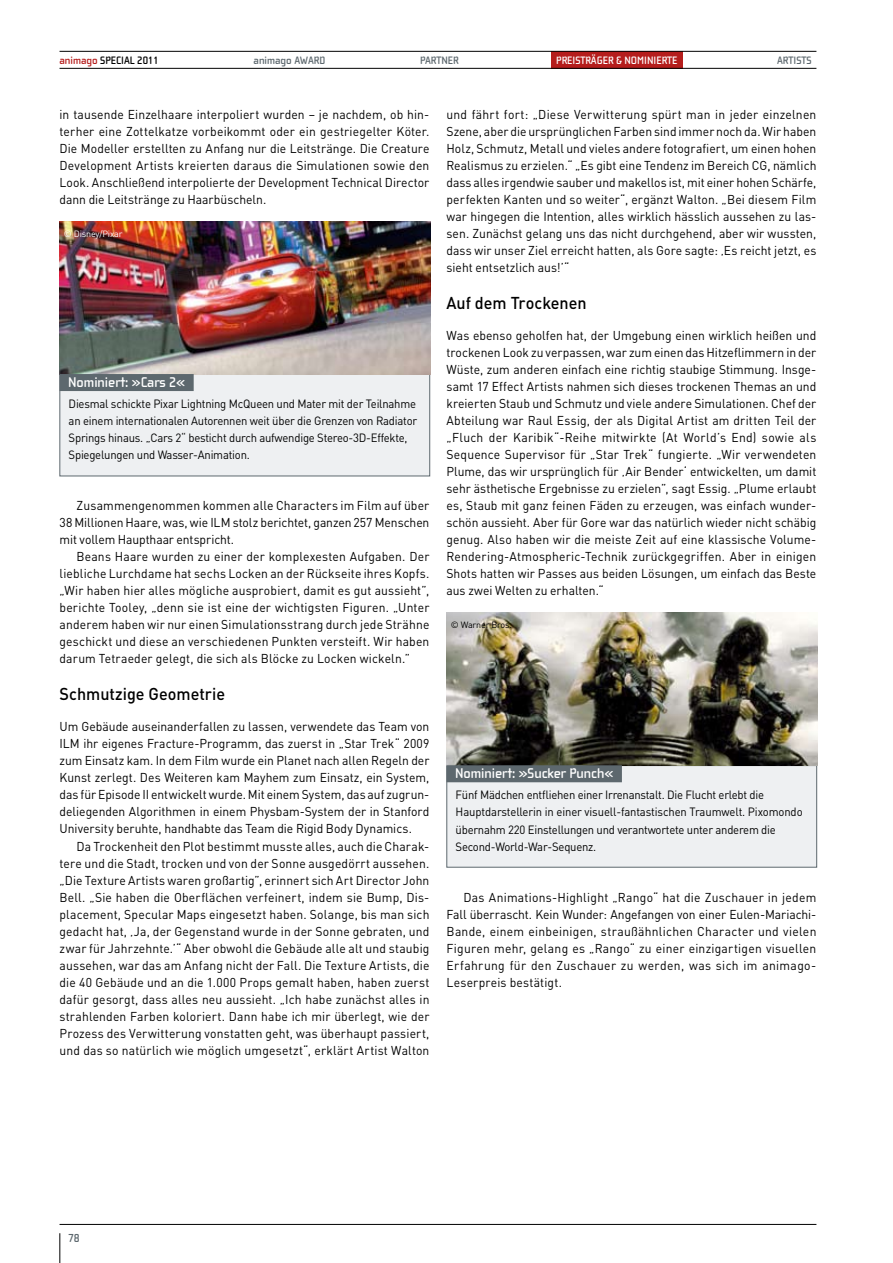
<style>
.page{position:relative;width:893px;height:1263px;background:#fff}
.page>*{position:absolute;margin:0;border:0;box-sizing:border-box;transform-origin:0 0}
.t1{font:500 16.95px "DIN";color:#000;scale:.95 1}
.t2{font:700 14.4px "Cholla Wide";color:#fff;scale:.95 1}
.t3{font:12.75px/17px "DIN";letter-spacing:.005em;color:#000;text-align:justify;scale:.95 1}
.t4{font:11.85px/17px "DIN";letter-spacing:-.02em;color:#000;scale:.95 1}
.t5{font:700 11.85px "Cholla Wide";color:#5d686e;scale:.95 1}
.t6{font:700 11.1px "Cholla Wide";color:#5d686e;scale:.95 1}
.t7{font:700 11.1px "Cholla Wide";color:#fff;scale:.95 1}
.t8{font:700 11.1px "Cholla Wide";color:#000;scale:.95 1}
.t9{font:9px "DIN";letter-spacing:-.02em;color:#fff}
.t10{font:9px "DIN";letter-spacing:-.02em;color:#000}
.s1{color:#b51d1c}
</style>
<div class="page">
<hr style="left:60px;top:1233px;width:1px;height:30px;background:#000">
<hr style="left:60px;top:1224px;width:756px;height:1px;background:#000">
<div style="left:551px;top:51px;width:132px;height:17px;background:#b51d1c"></div>
<hr style="left:60px;top:68px;width:756px;height:1px;background:#000">
<hr style="left:60px;top:51px;width:756px;height:1px;background:#000">
<div style="left:60px;top:374px;width:370px;height:102px;background:#eef0f2"></div>
<img style="left:60px;top:221px;width:370px;height:153px">
<div style="left:60px;top:374px;width:134px;height:17px;background:#5d686e"></div>
<div style="left:447px;top:765px;width:370px;height:102px;background:#eef0f2"></div>
<div style="left:446px;top:765px;width:371px;height:102px;border:1px solid #5d686e"></div>
<img style="left:446px;top:612px;width:371px;height:153px">
<div style="left:446px;top:765px;width:176px;height:17px;background:#5d686e"></div>
<p class="t8" style="left:60px;top:54px;width:106px"><span class="s1">animago</span> Special 2011</p>
<p class="t6" style="left:254px;top:54px;width:77px">animago award</p>
<p class="t6" style="left:420px;top:54px;width:42px">Partner</p>
<p class="t7" style="left:556px;top:54px;width:129px">Preisträger &amp; Nominierte</p>
<p class="t6" style="left:777px;top:54px;width:38px">Artists</p>
<p class="t3" style="left:60px;top:106px;width:391px">in tausende Einzelhaare interpoliert wurden – je nachdem, ob hin&shy;terher eine Zottelkatze vorbeikommt oder ein gestriegelter Köter.<br>Die Modeller erstellten zu Anfang nur die Leitstränge. Die Creature Development Artists kreierten daraus die Simulationen sowie den Look. Anschließend interpolierte der Development Technical Director dann die Leitstränge zu Haarbüscheln.</p>
<p class="t9" style="left:64px;top:228px;width:60px">© Disney/Pixar</p>
<p class="t2" style="left:68px;top:374px;width:125px">Nominiert: »Cars 2«</p>
<p class="t4" style="left:69px;top:395px;width:368px">Diesmal schickte Pixar Lightning McQueen und Mater mit der Teilnahme an einem internationalen Autorennen weit über die Grenzen von Radiator Springs hinaus. „Cars 2“ besticht durch aufwendige Stereo-3D-Effekte, Spiegelungen und Wasser-Animation.</p>
<p class="t3" style="left:60px;top:497px;width:391px;text-indent:17px">Zusammengenommen kommen alle Characters im Film auf über 38 Millionen Haare, was, wie ILM stolz berichtet, ganzen 257 Menschen mit vollem Haupthaar entspricht.</p>
<p class="t3" style="left:60px;top:548px;width:391px;text-indent:17px">Beans Haare wurden zu einer der komplexesten Aufgaben. Der liebliche Lurchdame hat sechs Locken an der Rückseite ihres Kopfs. „Wir haben hier alles mögliche ausprobiert, damit es gut aussieht”, berichte Tooley, „denn sie ist eine der wichtigsten Figuren. „Unter anderem haben wir nur einen Simulationsstrang durch jede Strähne geschickt und diese an verschiedenen Punkten versteift. Wir haben darum Tetraeder gelegt, die sich als Blöcke zu Locken wickeln.”</p>
<h1 class="t1" style="left:60px;top:683px;width:176px">Schmutzige Geometrie</h1>
<p class="t3" style="left:60px;top:718px;width:391px">Um Gebäude auseinanderfallen zu lassen, verwendete das Team von ILM ihr eigenes Fracture-Programm, das zuerst in „Star Trek“ 2009 zum Einsatz kam. In dem Film wurde ein Planet nach allen Regeln der Kunst zerlegt. Des Weiteren kam Mayhem zum Einsatz, ein System, das für Episode II entwickelt wurde. Mit einem System, das auf zugrun&shy;deliegenden Algorithmen in einem Physbam-System der in Stanford University beruhte, handhabte das Team die Rigid Body Dynamics.</p>
<p class="t3" style="left:60px;top:837px;width:391px;text-indent:17px">Da Trockenheit den Plot bestimmt musste alles, auch die Charak&shy;tere und die Stadt, trocken und von der Sonne ausgedörrt aussehen. „Die Texture Artists waren großartig”, erinnert sich Art Director John Bell. „Sie haben die Oberflächen verfeinert, indem sie Bump, Dis&shy;placement, Specular Maps eingesetzt haben. Solange, bis man sich gedacht hat, ‚Ja, der Gegenstand wurde in der Sonne gebraten, und zwar für Jahrzehnte.’“ Aber obwohl die Gebäude alle alt und staubig aussehen, war das am Anfang nicht der Fall. Die Texture Artists, die die 40 Gebäude und an die 1.000 Props gemalt haben, haben zuerst dafür gesorgt, dass alles neu aussieht. „Ich habe zunächst alles in strahlenden Farben koloriert. Dann habe ich mir überlegt, wie der Prozess des Verwitterung vonstatten geht, was überhaupt passiert, und das so natürlich wie möglich umgesetzt“, erklärt Artist Walton</p>
<p class="t3" style="left:446px;top:106px;width:391px">und fährt fort: „Diese Verwitterung spürt man in jeder einzelnen Szene, aber die ursprünglichen Farben sind immer noch da. Wir haben Holz, Schmutz, Metall und vieles andere fotografiert, um einen hohen Realismus zu erzielen.“ „Es gibt eine Tendenz im Bereich CG, nämlich dass alles irgendwie sauber und makellos ist, mit einer hohen Schärfe, perfekten Kanten und so weiter“, ergänzt Walton. „Bei diesem Film war hingegen die Intention, alles wirklich hässlich aussehen zu las&shy;sen. Zunächst gelang uns das nicht durchgehend, aber wir wussten, dass wir unser Ziel erreicht hatten, als Gore sagte: ‚Es reicht jetzt, es sieht entsetzlich aus!’“</p>
<h1 class="t1" style="left:446px;top:292px;width:149px">Auf dem Trockenen</h1>
<p class="t3" style="left:446px;top:327px;width:391px">Was ebenso geholfen hat, der Umgebung einen wirklich heißen und trockenen Look zu verpassen, war zum einen das Hitzeflimmern in der Wüste, zum anderen einfach eine richtig staubige Stimmung. Insge&shy;samt 17 Effect Artists nahmen sich dieses trockenen Themas an und kreierten Staub und Schmutz und viele andere Simulationen. Chef der Abteilung war Raul Essig, der als Digital Artist am dritten Teil der „Fluch der Karibik“-Reihe mitwirkte (At World’s End) sowie als Sequence Supervisor für „Star Trek“ fungierte. „Wir verwendeten Plume, das wir ursprünglich für ‚Air Bender‘ entwickelten, um damit sehr ästhetische Ergebnisse zu erzielen”, sagt Essig. „Plume erlaubt es, Staub mit ganz feinen Fäden zu erzeugen, was einfach wunder&shy;schön aussieht. Aber für Gore war das natürlich wieder nicht schäbig genug. Also haben wir die meiste Zeit auf eine klassische Volume-Rendering-Atmospheric-Technik zurückgegriffen. Aber in einigen Shots hatten wir Passes aus beiden Lösungen, um einfach das Beste aus zwei Welten zu erhalten.“</p>
<p class="t10" style="left:451px;top:619px;width:63px">© Warner Bros.</p>
<p class="t2" style="left:455px;top:765px;width:168px">Nominiert: »Sucker Punch«</p>
<p class="t4" style="left:456px;top:786px;width:367px">Fünf Mädchen entfliehen einer Irrenanstalt. Die Flucht erlebt die Hauptdarstellerin in einer visuell-fantastischen Traumwelt. Pixomondo übernahm 220 Einstellungen und verantwortete unter anderem die Second-World-War-Sequenz.</p>
<p class="t3" style="left:446px;top:888px;width:391px;text-indent:17px">Das Animations-Highlight „Rango“ hat die Zuschauer in jedem Fall überrascht. Kein Wunder: Angefangen von einer Eulen-Mariachi-Bande, einem einbeinigen, straußähnlichen Character und vielen Figuren mehr, gelang es „Rango“ zu einer einzigartigen visuellen Erfahrung für den Zuschauer zu werden, was sich im animago-Leserpreis bestätigt.</p>
<p class="t5" style="left:68px;top:1231px;width:14px">78</p>
</div>
